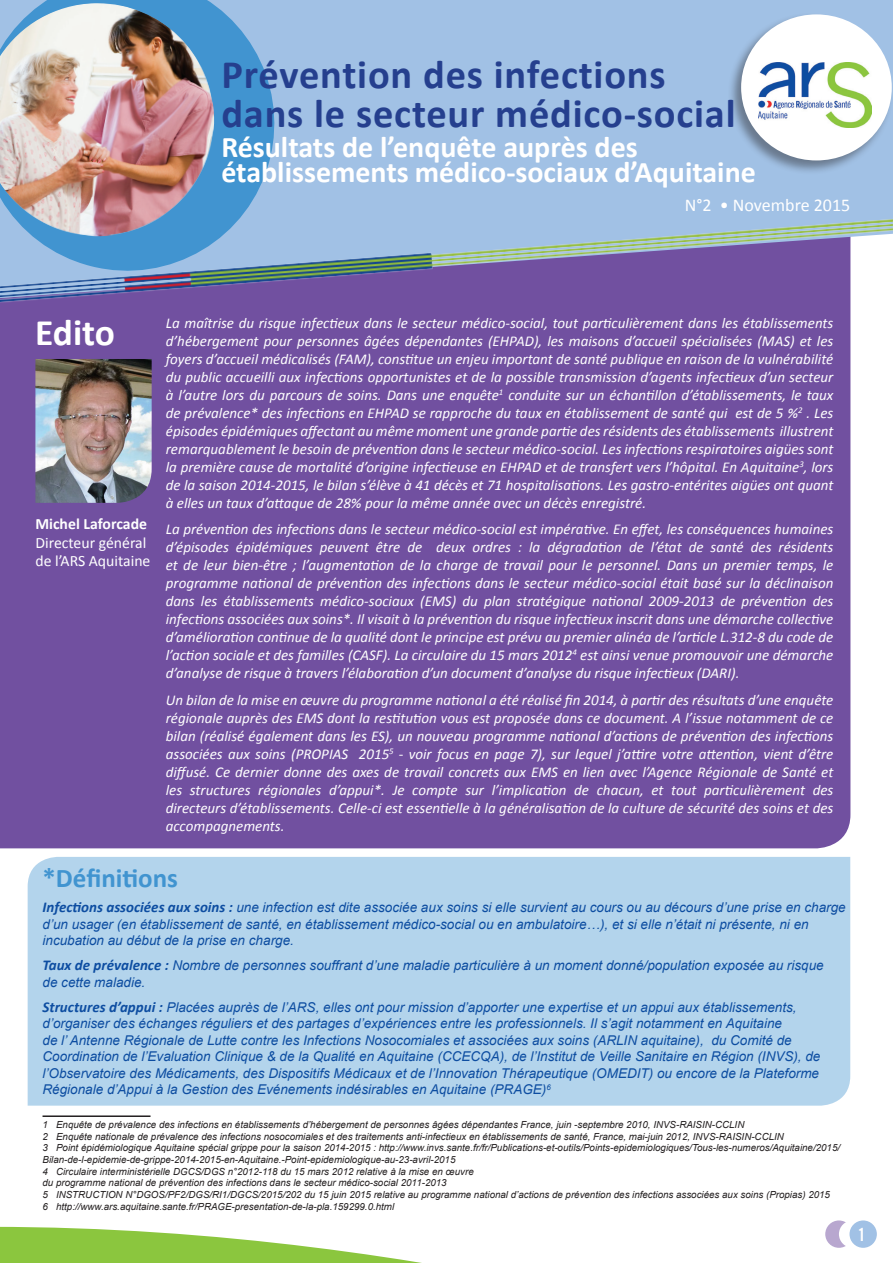
<style>
.page{position:relative;width:893px;height:1263px;background:#fff}
.page>*{position:absolute;margin:0;border:0;box-sizing:border-box;transform-origin:0 0}
.t1{font:700 40.5px/39px "Calibri";letter-spacing:.02em;color:#253f8e}
.t2{font:700 37.5px "Calibri";letter-spacing:-.005em;color:#fff}
.t3{font:700 30px/25.5px "Calibri";color:#fff}
.t4{font:700 27px "Calibri";color:#4194d0}
.t5{font:18px "Calibri";color:#fff}
.t6{font:18px "Trade Gothic LT Std Bd Cn 20";color:#fff}
.t7{font:15.75px/18.9px "Calibri";color:#fff}
.t8{font:700 15.75px "Calibri";color:#fff}
.t9{font:italic 15px/18px "Calibri";color:#fff;text-align:justify}
.t10{font:italic 13.5px/16.5px "Arial";color:#0d4da1}
.t11{font:italic 9.75px/11.7px "Arial";color:#231f20}
.s1{font-family:"Calibri";font-weight:700;font-size:15px}
</style>
<div class="page">
<div style="left:28px;top:857px;width:822px;height:249px;background:#b3d4ec"></div>
<div style="left:0;top:314px;width:850px;height:534px;background:#7150a0"></div>
<div style="left:290px;top:0;width:603px;height:183px;background:#a1c1e5"></div>
<svg style="left:0;top:0;width:290px;height:183px;fill:#4194d0"></svg>
<img style="left:0;top:3px;width:215px;height:180px">
<img style="left:0;top:183px;width:893px;height:131px">
<div style="left:727px;top:12px;width:166px;height:163px;background:#231f20;opacity:.44"></div>
<div style="left:741px;top:14px;width:151px;height:146px;background:#fff;border-radius:50%"></div>
<img style="left:758px;top:63px;width:113px;height:65px">
<svg style="left:825px;top:1220px;width:28px;height:28px"></svg>
<div style="left:839px;top:1220px;width:27px;height:28px;background:#fff;border-radius:50%"></div>
<div style="left:849px;top:1220px;width:28px;height:28px;background:#a1c1e5;border-radius:50%"></div>
<img style="left:35px;top:359px;width:117px;height:144px">
<svg style="left:0;top:1227px;width:422px;height:36px"></svg>
<hr style="left:43px;top:1115px;width:108px;height:2px;background:#231f20">
<h1 class="t1" style="left:221px;top:55px;width:516px">Prévention des infections dans le secteur médico-social</h1>
<h3 class="t3" style="left:221px;top:134px;width:536px">Résultats de l’enquête auprès des établissements médico-sociaux d’Aquitaine</h3>
<p class="t5" style="left:685px;top:194px;width:167px">N°2 • Novembre 2015</p>
<h2 class="t2" style="left:35px;top:308px;width:81px">Edito</h2>
<p class="t9" style="left:166px;top:313px;width:669px">La maîtrise du risque infectieux dans le secteur médico-social, tout particulièrement dans les établissements d’hébergement pour personnes âgées dépendantes (EHPAD), les maisons d’accueil spécialisées (MAS) et les foyers d’accueil médicalisés (FAM), constitue un enjeu important de santé publique en raison de la vulnérabilité du public accueilli aux infections opportunistes et de la possible transmission d’agents infectieux d’un secteur à l’autre lors du parcours de soins. Dans une enquête<sup>1</sup> conduite sur un échantillon d’établissements, le taux de prévalence* des infections en EHPAD se rapproche du taux en établissement de santé qui est de 5 %<sup>2</sup> . Les épisodes épidémiques affectant au même moment une grande partie des résidents des établissements illustrent remarquablement le besoin de prévention dans le secteur médico-social. Les infections respiratoires aigües sont la première cause de mortalité d’origine infectieuse en EHPAD et de transfert vers l’hôpital. En Aquitaine<sup>3</sup>, lors de la saison 2014-2015, le bilan s’élève à 41 décès et 71 hospitalisations. Les gastro-entérites aigües ont quant à elles un taux d’attaque de 28% pour la même année avec un décès enregistré.</p>
<p class="t9" style="left:166px;top:520px;width:669px">La prévention des infections dans le secteur médico-social est impérative. En effet, les conséquences humaines d’épisodes épidémiques peuvent être de deux ordres : la dégradation de l’état de santé des résidents et de leur bien-être ; l’augmentation de la charge de travail pour le personnel. Dans un premier temps, le programme national de prévention des infections dans le secteur médico-social était basé sur la déclinaison dans les établissements médico-sociaux (EMS) du plan stratégique national 2009-2013 de prévention des infections associées aux soins*. Il visait à la prévention du risque infectieux inscrit dans une démarche collective d’amélioration continue de la qualité dont le principe est prévu au premier alinéa de l’article L.312-8 du code de l’action sociale et des familles (CASF). La circulaire du 15 mars 2012<sup>4</sup> est ainsi venue promouvoir une démarche d’analyse de risque à travers l’élaboration d’un document d’analyse du risque infectieux (DARI).</p>
<p class="t9" style="left:166px;top:690px;width:669px">Un bilan de la mise en œuvre du programme national a été réalisé fin 2014, à partir des résultats d’une enquête régionale auprès des EMS dont la restitution vous est proposée dans ce document. A l’issue notamment de ce bilan (réalisé également dans les ES), un nouveau programme national d’actions de prévention des infections associées aux soins (PROPIAS 2015<sup>5</sup> - voir focus en page 7), sur lequel j’attire votre attention, vient d’être diffusé. Ce dernier donne des axes de travail concrets aux EMS en lien avec l’Agence Régionale de Santé et les structures régionales d’appui*. Je compte sur l’implication de chacun, et tout particulièrement des directeurs d’établissements. Celle-ci est essentielle à la généralisation de la culture de sécurité des soins et des accompagnements.</p>
<h3 class="t4" style="left:43px;top:861px;width:137px">*Définitions</h3>
<p class="t10" style="left:43px;top:899px;width:805px"><span class="s1">Infections associées aux soins :</span> une infection est dite associée aux soins si elle survient au cours ou au décours d’une prise en charge d’un usager (en établissement de santé, en établissement médico-social ou en ambulatoire…), et si elle n’était ni présente, ni en incubation au début de la prise en charge.</p>
<p class="t10" style="left:43px;top:957px;width:783px"><span class="s1">Taux de prévalence :</span> Nombre de personnes souffrant d’une maladie particulière à un moment donné/population exposée au risque de cette maladie.</p>
<p class="t10" style="left:43px;top:999px;width:779px"><span class="s1">Structures d’appui :</span> Placées auprès de l’ARS, elles ont pour mission d’apporter une expertise et un appui aux établissements, d’organiser des échanges réguliers et des partages d’expériences entre les professionnels. Il s’agit notamment en Aquitaine<br>de l’ Antenne Régionale de Lutte contre les Infections Nosocomiales et associées aux soins (ARLIN aquitaine), du Comité de Coordination de l’Evaluation Clinique &amp; de la Qualité en Aquitaine (CCECQA), de l’Institut de Veille Sanitaire en Région (INVS), de l’Observatoire des Médicaments, des Dispositifs Médicaux et de l’Innovation Thérapeutique (OMEDIT) ou encore de la Plateforme Régionale d’Appui à la Gestion des Evénements indésirables en Aquitaine (PRAGE)<sup>6</sup></p>
<p class="t11" style="left:43px;top:1119px;width:799px">1 Enquête de prévalence des infections en établissements d’hébergement de personnes âgées dépendantes France, juin -septembre 2010, INVS-RAISIN-CCLIN<br>2 Enquête nationale de prévalence des infections nosocomiales et des traitements anti-infectieux en établissements de santé, France, mai-juin 2012, INVS-RAISIN-CCLIN<br>3 Point épidémiologique Aquitaine spécial grippe pour la saison 2014-2015 : http://www.invs.sante.fr/fr/Publications-et-outils/Points-epidemiologiques/Tous-les-numeros/Aquitaine/2015/ Bilan-de-l-epidemie-de-grippe-2014-2015-en-Aquitaine.-Point-epidemiologique-au-23-avril-2015<br>4 Circulaire interministérielle DGCS/DGS n°2012-118 du 15 mars 2012 relative à la mise en œuvre<br>du programme national de prévention des infections dans le secteur médico-social 2011-2013<br>5 INSTRUCTION N°DGOS/PF2/DGS/RI1/DGCS/2015/202 du 15 juin 2015 relative au programme national d’actions de prévention des infections associées aux soins (Propias) 2015<br>6 http://www.ars.aquitaine.sante.fr/PRAGE-presentation-de-la-pla.159299.0.html</p>
<p class="t8" style="left:35px;top:513px;width:113px">Michel Laforcade</p>
<p class="t7" style="left:35px;top:533px;width:117px">Directeur général de l’ARS Aquitaine</p>
<p class="t6" style="left:858px;top:1223px;width:9px">1</p>
</div>
